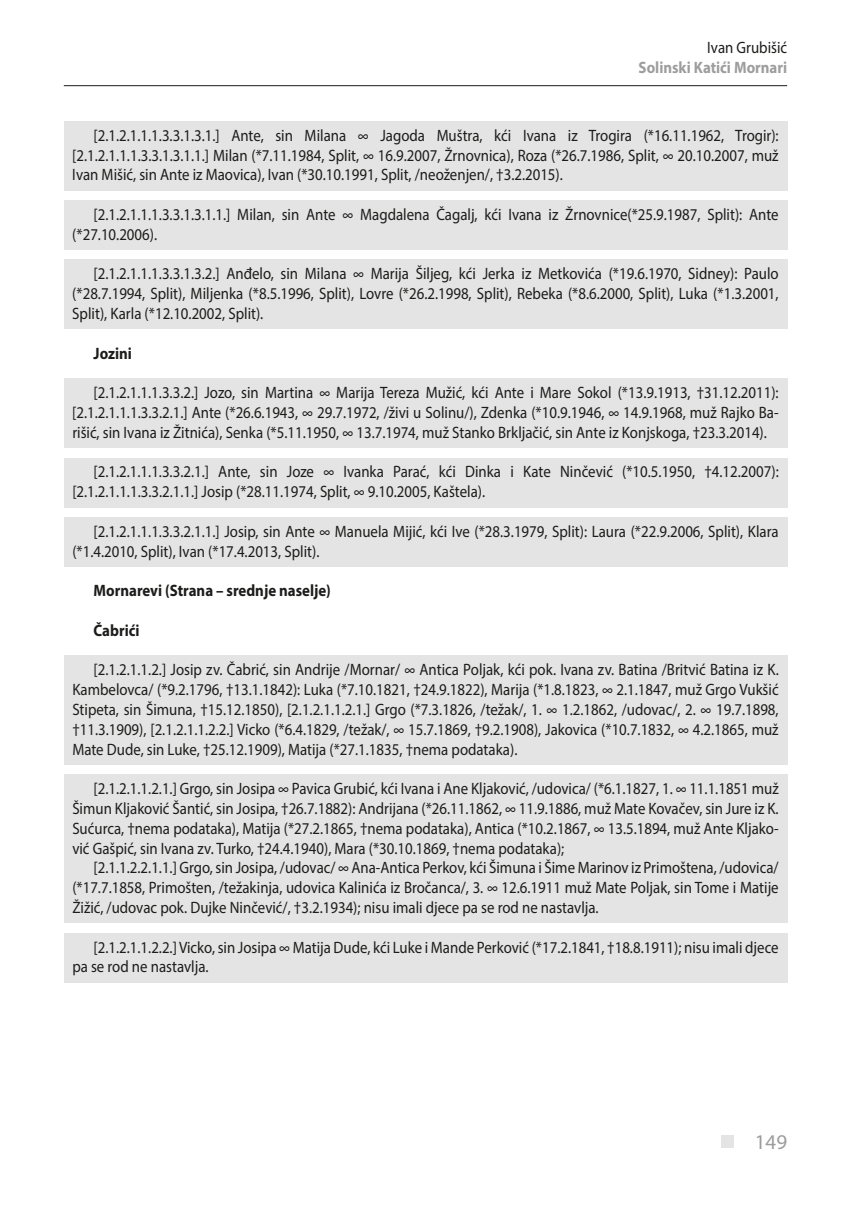
<style>
.page{position:relative;width:851px;height:1212px;background:#fff}
.page>*{position:absolute;margin:0;border:0;box-sizing:border-box;transform-origin:0 0}
.t1{font:21px "Myriad Pro";color:#9e9d9d}
.t2{font:16.5px/19.8px "Myriad Pro";color:#1c1c1b;text-align:justify;scale:.9 1}
.t3{font:700 16.5px "Myriad Pro";color:#1c1c1b;scale:.9 1}
.t4{font:700 16.5px "Myriad Pro";color:#9e9d9d;scale:.9 1}
</style>
<div class="page">
<hr style="left:64px;top:85px;width:723px;height:1px;background:#1c1c1b">
<div style="left:721px;top:1135px;width:12px;height:13px;background:#e4e4e4"></div>
<div style="left:64px;top:121px;width:723px;height:70px;background:#e4e4e4"></div>
<div style="left:64px;top:200px;width:723px;height:50px;background:#e4e4e4"></div>
<div style="left:64px;top:260px;width:723px;height:69px;background:#e4e4e4"></div>
<div style="left:64px;top:378px;width:723px;height:70px;background:#e4e4e4"></div>
<div style="left:64px;top:458px;width:723px;height:49px;background:#e4e4e4"></div>
<div style="left:64px;top:517px;width:723px;height:50px;background:#e4e4e4"></div>
<div style="left:64px;top:656px;width:723px;height:109px;background:#e4e4e4"></div>
<div style="left:64px;top:774px;width:723px;height:149px;background:#e4e4e4"></div>
<div style="left:64px;top:933px;width:723px;height:50px;background:#e4e4e4"></div>
<p class="t2" style="left:707px;top:37px;width:90px">Ivan Grubišić</p>
<p class="t4" style="left:638px;top:56px;width:166px">Solinski Katići Mornari</p>
<p class="t2" style="left:72px;top:125px;width:786px;text-indent:21px">[2.1.2.1.1.1.3.3.1.3.1.] Ante, sin Milana ∞ Jagoda Muštra, kći Ivana iz Trogira (*16.11.1962, Trogir): [2.1.2.1.1.1.3.3.1.3.1.1.] Milan (*7.11.1984, Split, ∞ 16.9.2007, Žrnovnica), Roza (*26.7.1986, Split, ∞ 20.10.2007, muž Ivan Mišić, sin Ante iz Maovica), Ivan (*30.10.1991, Split, /neoženjen/, †3.2.2015).</p>
<p class="t2" style="left:72px;top:204px;width:786px;text-indent:21px">[2.1.2.1.1.1.3.3.1.3.1.1.] Milan, sin Ante ∞ Magdalena Čagalj, kći Ivana iz Žrnovnice(*25.9.1987, Split): Ante (*27.10.2006).</p>
<p class="t2" style="left:72px;top:264px;width:786px;text-indent:21px">[2.1.2.1.1.1.3.3.1.3.2.] Anđelo, sin Milana ∞ Marija Šiljeg, kći Jerka iz Metkovića (*19.6.1970, Sidney): Paulo (*28.7.1994, Split), Miljenka (*8.5.1996, Split), Lovre (*26.2.1998, Split), Rebeka (*8.6.2000, Split), Luka (*1.3.2001, Split), Karla (*12.10.2002, Split).</p>
<p class="t3" style="left:94px;top:342px;width:44px">Jozini</p>
<p class="t2" style="left:72px;top:382px;width:786px;text-indent:21px">[2.1.2.1.1.1.3.3.2.] Jozo, sin Martina ∞ Marija Tereza Mužić, kći Ante i Mare Sokol (*13.9.1913, †31.12.2011): [2.1.2.1.1.1.3.3.2.1.] Ante (*26.6.1943, ∞ 29.7.1972, /živi u Solinu/), Zdenka (*10.9.1946, ∞ 14.9.1968, muž Rajko Ba&shy;rišić, sin Ivana iz Žitnića), Senka (*5.11.1950, ∞ 13.7.1974, muž Stanko Brkljačić, sin Ante iz Konjskoga, †23.3.2014).</p>
<p class="t2" style="left:72px;top:462px;width:786px;text-indent:21px">[2.1.2.1.1.1.3.3.2.1.] Ante, sin Joze ∞ Ivanka Parać, kći Dinka i Kate Ninčević (*10.5.1950, †4.12.2007): [2.1.2.1.1.1.3.3.2.1.1.] Josip (*28.11.1974, Split, ∞ 9.10.2005, Kaštela).</p>
<p class="t2" style="left:72px;top:521px;width:786px;text-indent:21px">[2.1.2.1.1.1.3.3.2.1.1.] Josip, sin Ante ∞ Manuela Mijić, kći Ive (*28.3.1979, Split): Laura (*22.9.2006, Split), Klara (*1.4.2010, Split), Ivan (*17.4.2013, Split).</p>
<p class="t3" style="left:94px;top:580px;width:265px">Mornarevi (Strana – srednje naselje)</p>
<p class="t3" style="left:94px;top:619px;width:52px">Čabrići</p>
<p class="t2" style="left:72px;top:660px;width:786px;text-indent:21px">[2.1.2.1.1.2.] Josip zv. Čabrić, sin Andrije /Mornar/ ∞ Antica Poljak, kći pok. Ivana zv. Batina /Britvić Batina iz K.<br>Kambelovca/ (*9.2.1796, †13.1.1842): Luka (*7.10.1821, †24.9.1822), Marija (*1.8.1823, ∞ 2.1.1847, muž Grgo Vukšić Stipeta, sin Šimuna, †15.12.1850), [2.1.2.1.1.2.1.] Grgo (*7.3.1826, /težak/, 1. ∞ 1.2.1862, /udovac/, 2. ∞ 19.7.1898, †11.3.1909), [2.1.2.1.1.2.2.] Vicko (*6.4.1829, /težak/, ∞ 15.7.1869, †9.2.1908), Jakovica (*10.7.1832, ∞ 4.2.1865, muž Mate Dude, sin Luke, †25.12.1909), Matija (*27.1.1835, †nema podataka).</p>
<p class="t2" style="left:72px;top:778px;width:786px;text-indent:21px">[2.1.2.1.1.2.1.] Grgo, sin Josipa ∞ Pavica Grubić, kći Ivana i Ane Kljaković, /udovica/ (*6.1.1827, 1. ∞ 11.1.1851 muž Šimun Kljaković Šantić, sin Josipa, †26.7.1882): Andrijana (*26.11.1862, ∞ 11.9.1886, muž Mate Kovačev, sin Jure iz K.<br>Sućurca, †nema podataka), Matija (*27.2.1865, †nema podataka), Antica (*10.2.1867, ∞ 13.5.1894, muž Ante Kljako&shy;vić Gašpić, sin Ivana zv. Turko, †24.4.1940), Mara (*30.10.1869, †nema podataka);</p>
<p class="t2" style="left:72px;top:858px;width:786px;text-indent:21px">[2.1.1.2.2.1.1.] Grgo, sin Josipa, /udovac/ ∞ Ana-Antica Perkov, kći Šimuna i Šime Marinov iz Primoštena, /udovica/ (*17.7.1858, Primošten, /težakinja, udovica Kalinića iz Bročanca/, 3. ∞ 12.6.1911 muž Mate Poljak, sin Tome i Matije Žižić, /udovac pok. Dujke Ninčević/, †3.2.1934); nisu imali djece pa se rod ne nastavlja.</p>
<p class="t2" style="left:72px;top:937px;width:786px;text-indent:21px">[2.1.2.1.1.2.2.] Vicko, sin Josipa ∞ Matija Dude, kći Luke i Mande Perković (*17.2.1841, †18.8.1911); nisu imali djece pa se rod ne nastavlja.</p>
<p class="t1" style="left:754px;top:1128px;width:34px">149</p>
</div>
